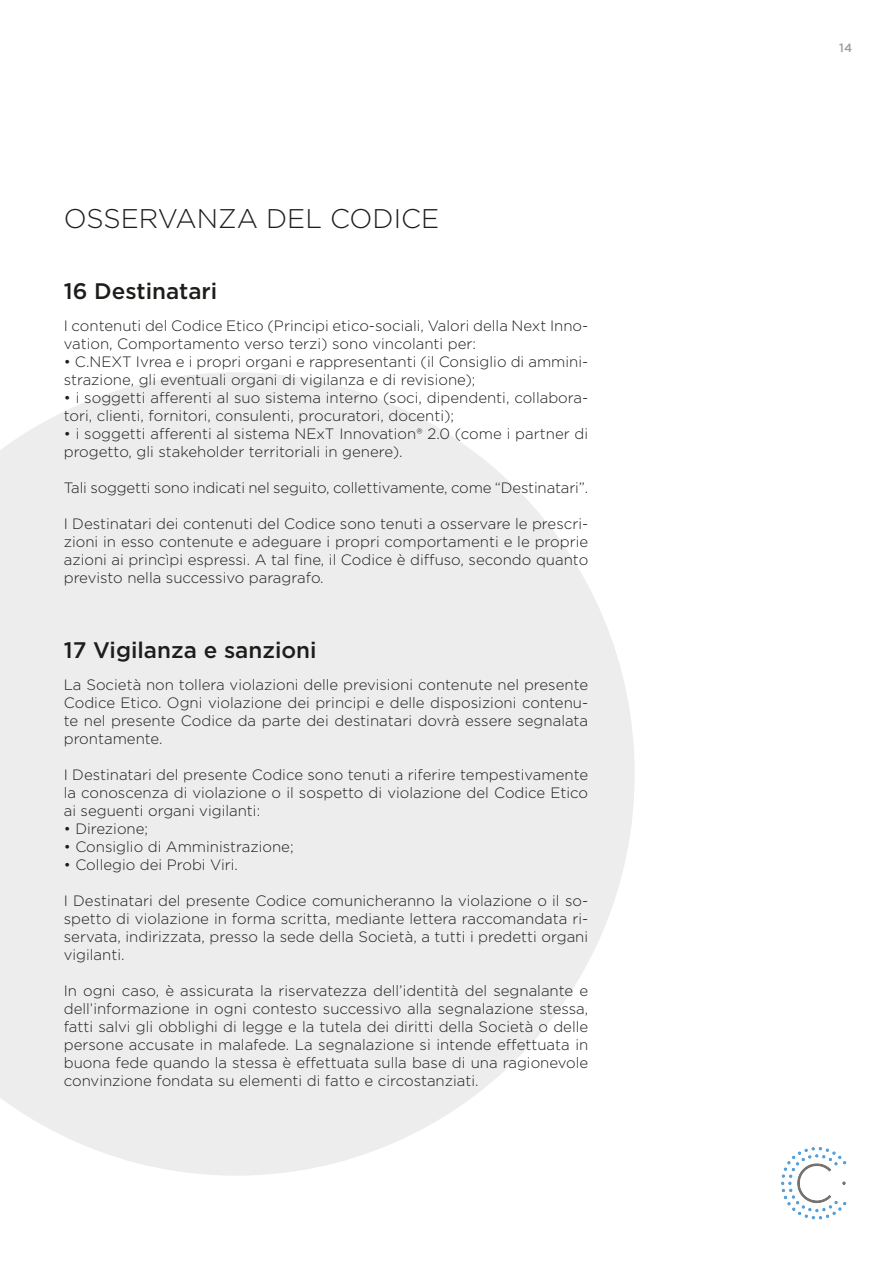
<style>
.page{position:relative;width:893px;height:1263px;background:#fff}
.page>*{position:absolute;margin:0;border:0;box-sizing:border-box;transform-origin:0 0}
.t1{font:300 27px "Gotham";color:#1d1d1b}
.t2{font:500 22.5px "Gotham";color:#1d1d1b}
.t3{font:300 15px/18px "Gotham";color:#1d1d1b;text-align:justify}
.t4{font:500 12px "Gotham";color:#9d9d9d}
</style>
<div class="page">
<img style="left:781px;top:1147px;width:66px;height:73px">
<svg style="left:0;top:372px;width:635px;height:804px;background:#efefef"></svg>
<p class="t1" style="left:64px;top:201px;width:377px">OSSERVANZA DEL CODICE</p>
<p class="t2" style="left:64px;top:276px;width:155px">16 Destinatari</p>
<p class="t3" style="left:64px;top:316px;width:526px">I contenuti del Codice Etico (Principi etico-sociali, Valori della Next Inno&shy;vation, Comportamento verso terzi) sono vincolanti per:</p>
<p class="t3" style="left:64px;top:352px;width:526px">• C.NEXT Ivrea e i propri organi e rappresentanti (il Consiglio di ammini&shy;strazione, gli eventuali organi di vigilanza e di revisione);</p>
<p class="t3" style="left:64px;top:388px;width:526px">• i soggetti afferenti al suo sistema interno (soci, dipendenti, collabora&shy;tori, clienti, fornitori, consulenti, procuratori, docenti);</p>
<p class="t3" style="left:64px;top:424px;width:526px">• i soggetti afferenti al sistema NExT Innovation® 2.0 (come i partner di progetto, gli stakeholder territoriali in genere).</p>
<p class="t3" style="left:64px;top:478px;width:526px">Tali soggetti sono indicati nel seguito, collettivamente, come “Destinatari”.</p>
<p class="t3" style="left:64px;top:514px;width:526px">I Destinatari dei contenuti del Codice sono tenuti a osservare le prescri&shy;zioni in esso contenute e adeguare i propri comportamenti e le proprie azioni ai princìpi espressi. A tal fine, il Codice è diffuso, secondo quanto previsto nella successivo paragrafo.</p>
<p class="t2" style="left:64px;top:635px;width:254px">17 Vigilanza e sanzioni</p>
<p class="t3" style="left:64px;top:675px;width:526px">La Società non tollera violazioni delle previsioni contenute nel presente Codice Etico. Ogni violazione dei principi e delle disposizioni contenu&shy;te nel presente Codice da parte dei destinatari dovrà essere segnalata prontamente.</p>
<p class="t3" style="left:64px;top:765px;width:526px">I Destinatari del presente Codice sono tenuti a riferire tempestivamente la conoscenza di violazione o il sospetto di violazione del Codice Etico ai seguenti organi vigilanti:</p>
<p class="t3" style="left:64px;top:819px;width:86px">• Direzione;</p>
<p class="t3" style="left:64px;top:837px;width:231px">• Consiglio di Amministrazione;</p>
<p class="t3" style="left:64px;top:855px;width:176px">• Collegio dei Probi Viri.</p>
<p class="t3" style="left:64px;top:891px;width:526px">I Destinatari del presente Codice comunicheranno la violazione o il so&shy;spetto di violazione in forma scritta, mediante lettera raccomandata ri&shy;servata, indirizzata, presso la sede della Società, a tutti i predetti organi vigilanti.</p>
<p class="t3" style="left:64px;top:981px;width:526px">In ogni caso, è assicurata la riservatezza dell’identità del segnalante e dell’informazione in ogni contesto successivo alla segnalazione stessa, fatti salvi gli obblighi di legge e la tutela dei diritti della Società o delle persone accusate in malafede. La segnalazione si intende effettuata in buona fede quando la stessa è effettuata sulla base di una ragionevole convinzione fondata su elementi di fatto e circostanziati.</p>
<p class="t4" style="left:839px;top:40px;width:14px">14</p>
</div>
